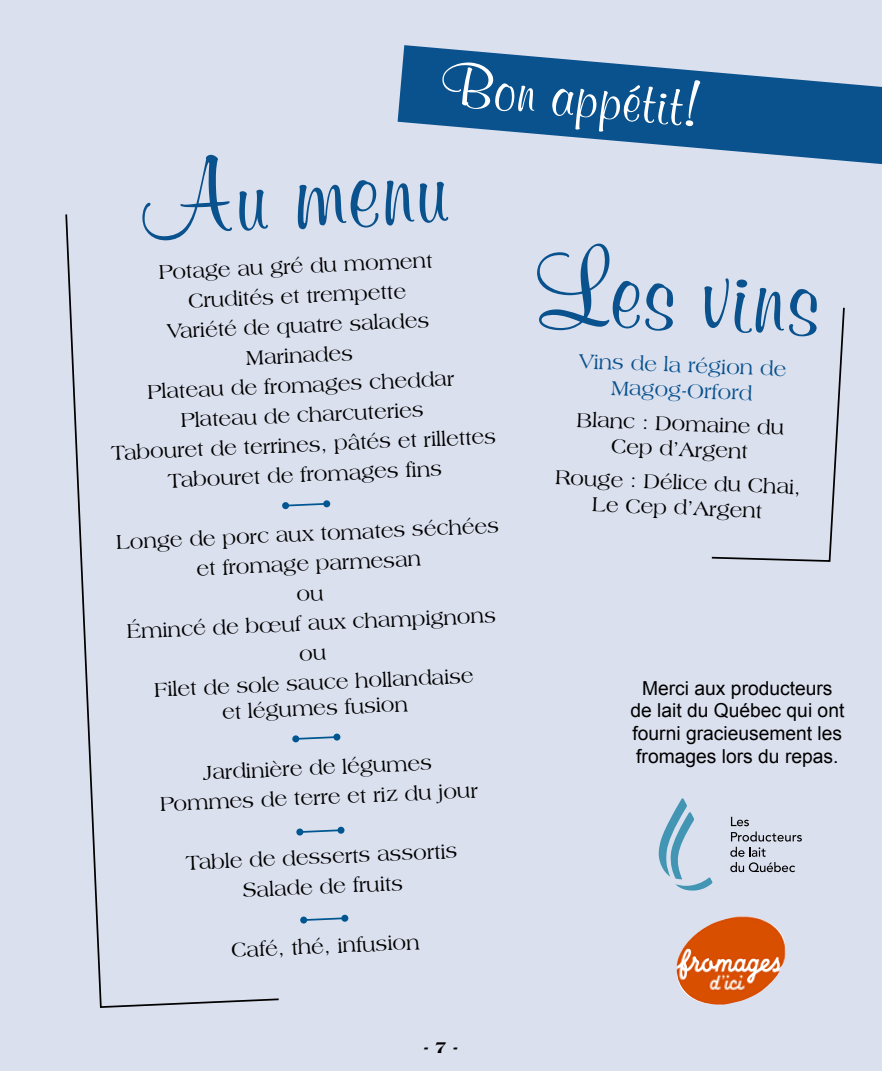
<style>
.page{position:relative;width:882px;height:1071px;background:#dbe0ee}
.page>*{position:absolute;margin:0;border:0;box-sizing:border-box;transform-origin:0 0}
.t1{font:700 109.38px "Murray Hill BT";color:#09528e}
.t2{font:700 63px "Murray Hill BT";color:#fff}
.t3{font:21px/29.8px "Americana BT";color:#000;text-align:center}
.t4{font:21px/25.4px "Americana BT";color:#09528e;text-align:center}
.t5{font:19.25px/22.8px "Arial";color:#000;text-align:center}
.t6{font:800 17.5px "Americana BT";color:#000}
</style>
<div class="page">
<img style="left:676px;top:916px;width:110px;height:89px">
<svg style="left:659px;top:798px;width:54px;height:93px"></svg>
<svg style="left:730px;top:817px;width:72px;height:55px"></svg>
<svg style="left:398px;top:45px;width:484px;height:119px;fill:#09528e"></svg>
<svg style="left:287px;top:502px;width:42px;height:5px"></svg>
<div style="left:282px;top:502px;width:7px;height:7px;background:#005691;border-radius:50%"></div>
<div style="left:323px;top:500px;width:7px;height:7px;background:#005691;border-radius:50%"></div>
<svg style="left:297px;top:735px;width:37px;height:6px"></svg>
<div style="left:292px;top:735px;width:7px;height:7px;background:#005691;border-radius:50%"></div>
<div style="left:333px;top:734px;width:8px;height:7px;background:#005691;border-radius:50%"></div>
<svg style="left:301px;top:828px;width:37px;height:6px"></svg>
<div style="left:296px;top:828px;width:7px;height:8px;background:#005691;border-radius:50%"></div>
<div style="left:337px;top:827px;width:8px;height:7px;background:#005691;border-radius:50%"></div>
<svg style="left:306px;top:916px;width:41px;height:6px"></svg>
<div style="left:300px;top:916px;width:7px;height:8px;background:#005691;border-radius:50%"></div>
<div style="left:341px;top:915px;width:7px;height:7px;background:#005691;border-radius:50%"></div>
<svg style="left:65px;top:214px;width:214px;height:794px"></svg>
<svg style="left:711px;top:307px;width:134px;height:255px"></svg>
<h2 class="t2" style="left:444px;top:45px;width:260px;rotate:5deg">Bon appétit!</h2>
<h1 class="t1" style="left:136px;top:131px;width:310px;rotate:-2deg">Au menu</h1>
<p class="t3" style="left:104px;top:258px;width:387px;rotate:-2deg">Potage au gré du moment<br>Crudités et trempette<br>Variété de quatre salades<br>Marinades<br>Plateau de fromages cheddar<br>Plateau de charcuteries<br>Tabouret de terrines, pâtés et rillettes<br>Tabouret de fromages fins</p>
<p class="t3" style="left:116px;top:526px;width:385px;rotate:-2deg">Longe de porc aux tomates séchées et fromage parmesan<br>ou<br>Émincé de bœuf aux champignons ou<br>Filet de sole sauce hollandaise</p>
<p class="t3" style="left:222px;top:696px;width:188px;rotate:-2deg">et légumes fusion</p>
<p class="t3" style="left:159px;top:758px;width:320px;rotate:-2deg">Jardinière de légumes<br>Pommes de terre et riz du jour</p>
<p class="t3" style="left:185px;top:847px;width:273px;rotate:-2deg">Table de desserts assortis<br>Salade de fruits</p>
<p class="t3" style="left:231px;top:934px;width:190px;rotate:-2deg">Café, thé, infusion</p>
<p class="t6" style="left:423px;top:1036px;width:37px">- 7 -</p>
<h1 class="t1" style="left:535px;top:221px;width:288px;rotate:2deg">Les vins</h1>
<p class="t4" style="left:580px;top:349px;width:209px;rotate:2deg">Vins de la région de<br>Magog-Orford</p>
<p class="t3" style="left:577px;top:407px;width:209px;line-height:25.4px;rotate:2deg">Blanc : Domaine du<br>Cep d’Argent</p>
<p class="t3" style="left:556px;top:465px;width:247px;line-height:25.4px;rotate:2deg">Rouge : Délice du Chai,<br>Le Cep d’Argent</p>
<p class="t5" style="left:630px;top:677px;width:216px">Merci aux producteurs de lait du Québec qui ont fourni gracieusement les fromages lors du repas.</p>
</div>
